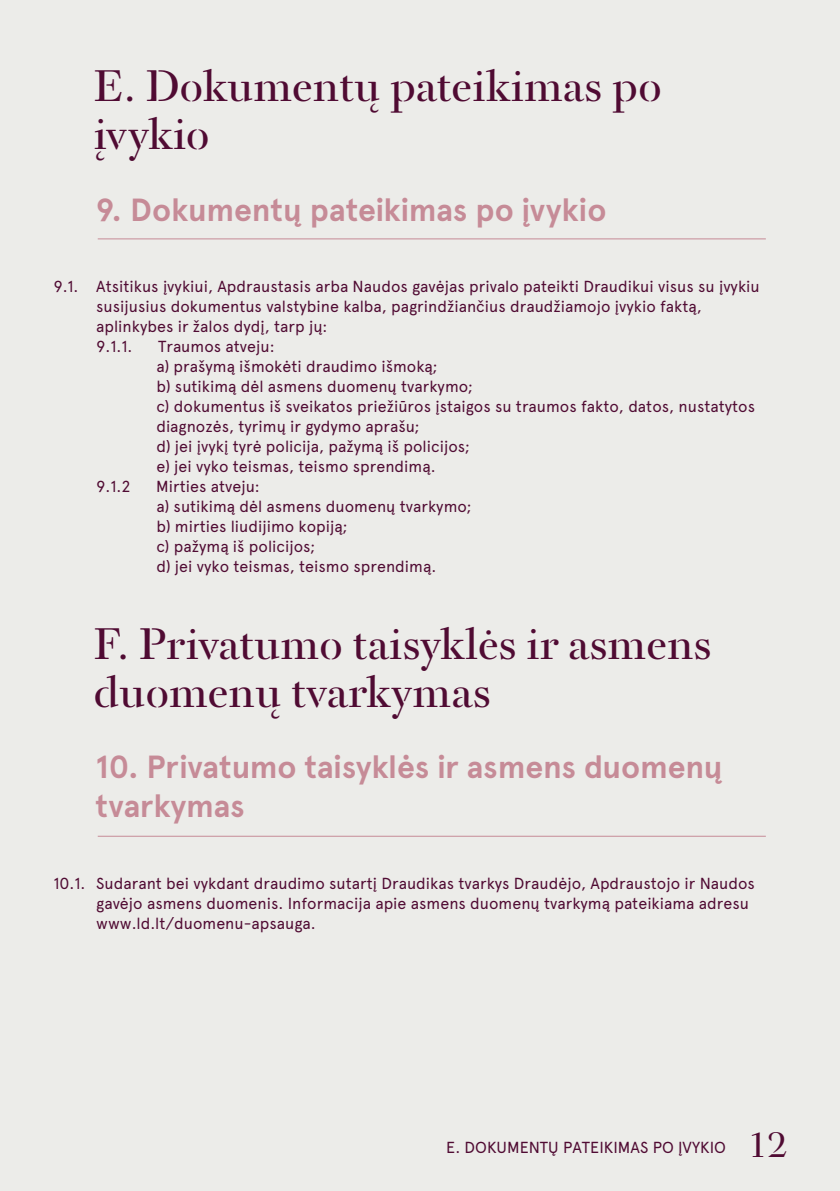
<style>
.page{position:relative;width:840px;height:1191px;background:#fff}
.page>*{position:absolute;margin:0;border:0;box-sizing:border-box;transform-origin:0 0}
.t1{font:40px/48px "Bery Roman";color:#500b33}
.t2{font:700 32px/38.4px "Apercu Pro";letter-spacing:-.005em;color:#c68b97}
.t3{font:16px/20px "Apercu Pro";color:#500b33}
.s1{font-family:"Bery Roman";font-size:32px}
</style>
<div class="page">
<div style="left:0;top:0;width:839px;height:1191px;background:#ecece9"></div>
<hr style="left:98px;top:238px;width:667px;height:1px;background:#c68b97">
<hr style="left:98px;top:835px;width:667px;height:1px;background:#c68b97">
<h1 class="t1" style="left:94px;top:62px;width:569px">E. Dokumentų pateikimas po įvykio</h1>
<h2 class="t2" style="left:95px;top:188px;width:512px">9. Dokumentų pateikimas po įvykio</h2>
<p class="t3" style="left:53px;top:275px;width:27px">9.1.</p>
<p class="t3" style="left:96px;top:275px;width:664px">Atsitikus įvykiui, Apdraustasis arba Naudos gavėjas privalo pateikti Draudikui visus su įvykiu susijusius dokumentus valstybine kalba, pagrindžiančius draudžiamojo įvykio faktą, aplinkybes ir žalos dydį, tarp jų:<br>9.1.1.</p>
<p class="t3" style="left:156px;top:335px;width:600px">Traumos atveju:<br>a) prašymą išmokėti draudimo išmoką;<br>b) sutikimą dėl asmens duomenų tvarkymo;<br>c) dokumentus iš sveikatos priežiūros įstaigos su traumos fakto, datos, nustatytos diagnozės, tyrimų ir gydymo aprašu;<br>d) jei įvykį tyrė policija, pažymą iš policijos;<br>e) jei vyko teismas, teismo sprendimą.</p>
<p class="t3" style="left:96px;top:475px;width:36px">9.1.2</p>
<p class="t3" style="left:156px;top:475px;width:317px">Mirties atveju:<br>a) sutikimą dėl asmens duomenų tvarkymo; b) mirties liudijimo kopiją;<br>c) pažymą iš policijos;<br>d) jei vyko teismas, teismo sprendimą.</p>
<h1 class="t1" style="left:94px;top:620px;width:619px">F. Privatumo taisyklės ir asmens duomenų tvarkymas</h1>
<h2 class="t2" style="left:95px;top:745px;width:628px">10. Privatumo taisyklės ir asmens duomenų tvarkymas</h2>
<p class="t3" style="left:53px;top:872px;width:33px">10.1.</p>
<p class="t3" style="left:96px;top:872px;width:659px">Sudarant bei vykdant draudimo sutartį Draudikas tvarkys Draudėjo, Apdraustojo ir Naudos gavėjo asmens duomenis. Informacija apie asmens duomenų tvarkymą pateikiama adresu www.ld.lt/duomenu-apsauga.</p>
<p class="t3" style="left:446px;top:1135px;width:343px">E. DOKUMENTŲ PATEIKIMAS PO ĮVYKIO <span class="s1">12</span></p>
</div>
